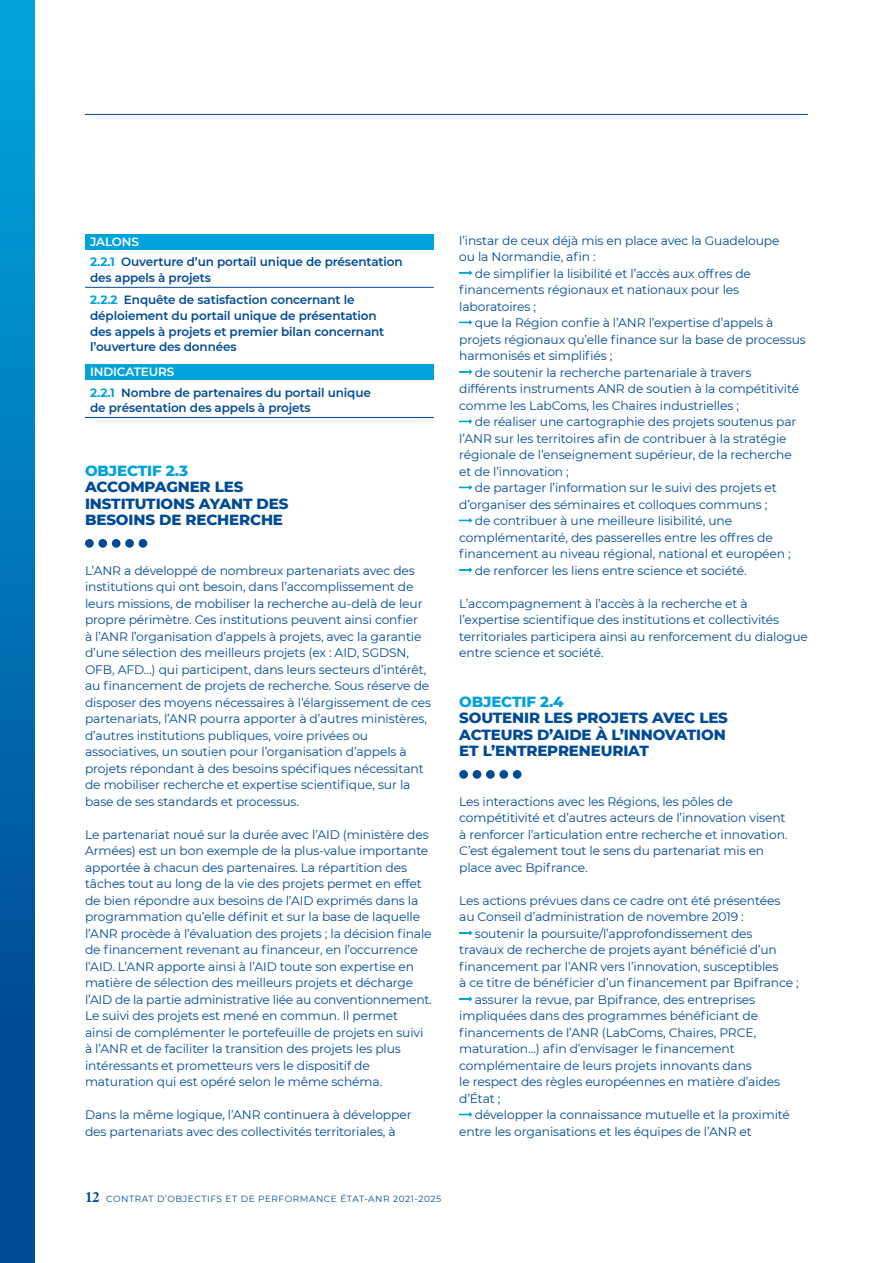
<style>
.page{position:relative;width:893px;height:1263px;background:#fff}
.page>*{position:absolute;margin:0;border:0;box-sizing:border-box;transform-origin:0 0}
._03-OBJECTIF{font:800 15px/16.5px "Montserrat";letter-spacing:-.01em;color:#004b96}
._04-Texte_courant{font:12.3px/16.5px "Montserrat";letter-spacing:-.01em;color:#004b96}
.Tableau_indicateurs{font:600 12px/15.8px "Montserrat";letter-spacing:-.01em;color:#004b96}
.TBALEAU_TITRE{font:600 12px "Montserrat";letter-spacing:-.01em;color:#fff}
._04-Texte_courant-2{font:600 12px "Montserrat";letter-spacing:-.01em;color:#fff}
.t1{font:9px "Montserrat";letter-spacing:.06em;color:#004b96}
.s1{font-weight:700;color:#00a2dc}
.s2{color:#00a2dc}
.s3{font-family:"Plantin";font-weight:700;font-size:15px}
</style>
<div class="page">
<div style="left:0;top:0;width:34px;height:1263px;background:linear-gradient(to bottom,#00a4de,#003d8a)"></div>
<div style="left:85px;top:234px;width:349px;height:16px;background:#00a2dc"></div>
<div style="left:85px;top:364px;width:349px;height:16px;background:#00a2dc"></div>
<hr style="left:85px;top:287px;width:349px;height:1px;background:#004b96">
<hr style="left:85px;top:417px;width:349px;height:1px;background:#004b96">
<div style="left:85px;top:539px;width:9px;height:9px;background:#004b96;border-radius:50%"></div>
<div style="left:98px;top:539px;width:9px;height:9px;background:#004b96;border-radius:50%"></div>
<div style="left:112px;top:539px;width:9px;height:9px;background:#004b96;border-radius:50%"></div>
<div style="left:125px;top:539px;width:9px;height:9px;background:#004b96;border-radius:50%"></div>
<div style="left:139px;top:539px;width:8px;height:9px;background:#004b96;border-radius:50%"></div>
<svg style="left:459px;top:270px;width:13px;height:5px"></svg>
<svg style="left:459px;top:320px;width:13px;height:4px"></svg>
<svg style="left:459px;top:369px;width:13px;height:5px"></svg>
<svg style="left:459px;top:419px;width:13px;height:4px"></svg>
<svg style="left:459px;top:485px;width:13px;height:4px"></svg>
<svg style="left:459px;top:518px;width:13px;height:4px"></svg>
<svg style="left:459px;top:567px;width:13px;height:5px"></svg>
<div style="left:459px;top:770px;width:9px;height:9px;background:#004b96;border-radius:50%"></div>
<div style="left:473px;top:770px;width:8px;height:9px;background:#004b96;border-radius:50%"></div>
<div style="left:486px;top:770px;width:9px;height:9px;background:#004b96;border-radius:50%"></div>
<div style="left:499px;top:770px;width:9px;height:9px;background:#004b96;border-radius:50%"></div>
<div style="left:513px;top:770px;width:8px;height:9px;background:#004b96;border-radius:50%"></div>
<svg style="left:459px;top:930px;width:13px;height:5px"></svg>
<svg style="left:459px;top:996px;width:13px;height:5px"></svg>
<svg style="left:459px;top:1112px;width:13px;height:4px"></svg>
<hr style="left:85px;top:114px;width:723px;height:1px;background:#004b96">
<p class="_04-Texte_courant-2" style="left:90px;top:233px;width:50px">JALONS</p>
<p class="Tableau_indicateurs" style="left:90px;top:254px;width:314px"><span class="s1">2.2.1</span> Ouverture d’un portail unique de présentation des appels à projets</p>
<p class="Tableau_indicateurs" style="left:90px;top:291px;width:296px"><span class="s1">2.2.2</span> Enquête de satisfaction concernant le déploiement du portail unique de présentation des appels à projets et premier bilan concernant l’ouverture des données</p>
<p class="TBALEAU_TITRE" style="left:90px;top:363px;width:86px">INDICATEURS</p>
<p class="Tableau_indicateurs" style="left:90px;top:384px;width:282px"><span class="s1">2.2.1</span> Nombre de partenaires du portail unique de présentation des appels à projets</p>
<p class="_03-OBJECTIF" style="left:85px;top:461px;width:205px"><span class="s2">OBJECTIF 2.3<br></span>ACCOMPAGNER LES<br>INSTITUTIONS AYANT DES<br>BESOINS DE RECHERCHE</p>
<p class="_04-Texte_courant" style="left:85px;top:562px;width:348px">L’ANR a développé de nombreux partenariats avec des institutions qui ont besoin, dans l’accomplissement de leurs missions, de mobiliser la recherche au-delà de leur propre périmètre. Ces institutions peuvent ainsi confier<br>à l’ANR l’organisation d’appels à projets, avec la garantie d’une sélection des meilleurs projets (ex : AID, SGDSN, OFB, AFD…) qui participent, dans leurs secteurs d’intérêt, au financement de projets de recherche. Sous réserve de disposer des moyens nécessaires à l’élargissement de ces partenariats, l’ANR pourra apporter à d’autres ministères, d’autres institutions publiques, voire privées ou associatives, un soutien pour l’organisation d’appels à projets répondant à des besoins spécifiques nécessitant de mobiliser recherche et expertise scientifique, sur la base de ses standards et processus.</p>
<p class="_04-Texte_courant" style="left:85px;top:826px;width:348px">Le partenariat noué sur la durée avec l’AID (ministère des Armées) est un bon exemple de la plus-value importante apportée à chacun des partenaires. La répartition des tâches tout au long de la vie des projets permet en effet de bien répondre aux besoins de l’AID exprimés dans la programmation qu’elle définit et sur la base de laquelle l’ANR procède à l’évaluation des projets ; la décision finale de financement revenant au financeur, en l’occurrence l’AID. L’ANR apporte ainsi à l’AID toute son expertise en matière de sélection des meilleurs projets et décharge l’AID de la partie administrative liée au conventionnement.<br>Le suivi des projets est mené en commun. Il permet<br>ainsi de complémenter le portefeuille de projets en suivi à l’ANR et de faciliter la transition des projets les plus intéressants et prometteurs vers le dispositif de maturation qui est opéré selon le même schéma.</p>
<p class="_04-Texte_courant" style="left:85px;top:1106px;width:328px">Dans la même logique, l’ANR continuera à développer des partenariats avec des collectivités territoriales, à</p>
<p class="_04-Texte_courant" style="left:459px;top:232px;width:322px">l’instar de ceux déjà mis en place avec la Guadeloupe ou la Normandie, afin :</p>
<p class="_04-Texte_courant" style="left:459px;top:265px;width:293px;text-indent:16px">de simplifier la lisibilité et l’accès aux offres de financements régionaux et nationaux pour les laboratoires ;</p>
<p class="_04-Texte_courant" style="left:459px;top:314px;width:348px;text-indent:16px">que la Région confie à l’ANR l’expertise d’appels à projets régionaux qu’elle finance sur la base de processus harmonisés et simplifiés ;</p>
<p class="_04-Texte_courant" style="left:459px;top:364px;width:341px;text-indent:16px">de soutenir la recherche partenariale à travers différents instruments ANR de soutien à la compétitivité comme les LabComs, les Chaires industrielles ;</p>
<p class="_04-Texte_courant" style="left:459px;top:413px;width:339px;text-indent:16px">de réaliser une cartographie des projets soutenus par l’ANR sur les territoires afin de contribuer à la stratégie régionale de l’enseignement supérieur, de la recherche et de l’innovation ;</p>
<p class="_04-Texte_courant" style="left:459px;top:479px;width:319px;text-indent:16px">de partager l’information sur le suivi des projets et d’organiser des séminaires et colloques communs ;</p>
<p class="_04-Texte_courant" style="left:459px;top:512px;width:333px;text-indent:16px">de contribuer à une meilleure lisibilité, une complémentarité, des passerelles entre les offres de financement au niveau régional, national et européen ;</p>
<p class="_04-Texte_courant" style="left:475px;top:562px;width:273px">de renforcer les liens entre science et société.</p>
<p class="_04-Texte_courant" style="left:459px;top:595px;width:350px">L’accompagnement à l’accès à la recherche et à l’expertise scientifique des institutions et collectivités territoriales participera ainsi au renforcement du dialogue entre science et société.</p>
<p class="_03-OBJECTIF" style="left:459px;top:692px;width:270px"><span class="s2">OBJECTIF 2.4<br></span>SOUTENIR LES PROJETS AVEC LES<br>ACTEURS D’AIDE À L’INNOVATION<br>ET L’ENTREPRENEURIAT</p>
<p class="_04-Texte_courant" style="left:459px;top:793px;width:330px">Les interactions avec les Régions, les pôles de compétitivité et d’autres acteurs de l’innovation visent à renforcer l’articulation entre recherche et innovation.<br>C’est également tout le sens du partenariat mis en place avec Bpifrance.</p>
<p class="_04-Texte_courant" style="left:459px;top:892px;width:323px">Les actions prévues dans ce cadre ont été présentées au Conseil d’administration de novembre 2019 :</p>
<p class="_04-Texte_courant" style="left:459px;top:925px;width:341px;text-indent:16px">soutenir la poursuite/l’approfondissement des travaux de recherche de projets ayant bénéficié d’un financement par l’ANR vers l’innovation, susceptibles<br>à ce titre de bénéficier d’un financement par Bpifrance ;</p>
<p class="_04-Texte_courant" style="left:459px;top:991px;width:322px;text-indent:16px">assurer la revue, par Bpifrance, des entreprises impliquées dans des programmes bénéficiant de financements de l’ANR (LabComs, Chaires, PRCE, maturation…) afin d’envisager le financement complémentaire de leurs projets innovants dans<br>le respect des règles européennes en matière d’aides d’État ;</p>
<p class="_04-Texte_courant" style="left:459px;top:1106px;width:332px;text-indent:16px">développer la connaissance mutuelle et la proximité entre les organisations et les équipes de l’ANR et</p>
<p class="t1" style="left:85px;top:1193px;width:358px"><span class="s3">12</span> CONTRAT D’OBJECTIFS ET DE PERFORMANCE ÉTAT-ANR 2021-2025</p>
</div>
